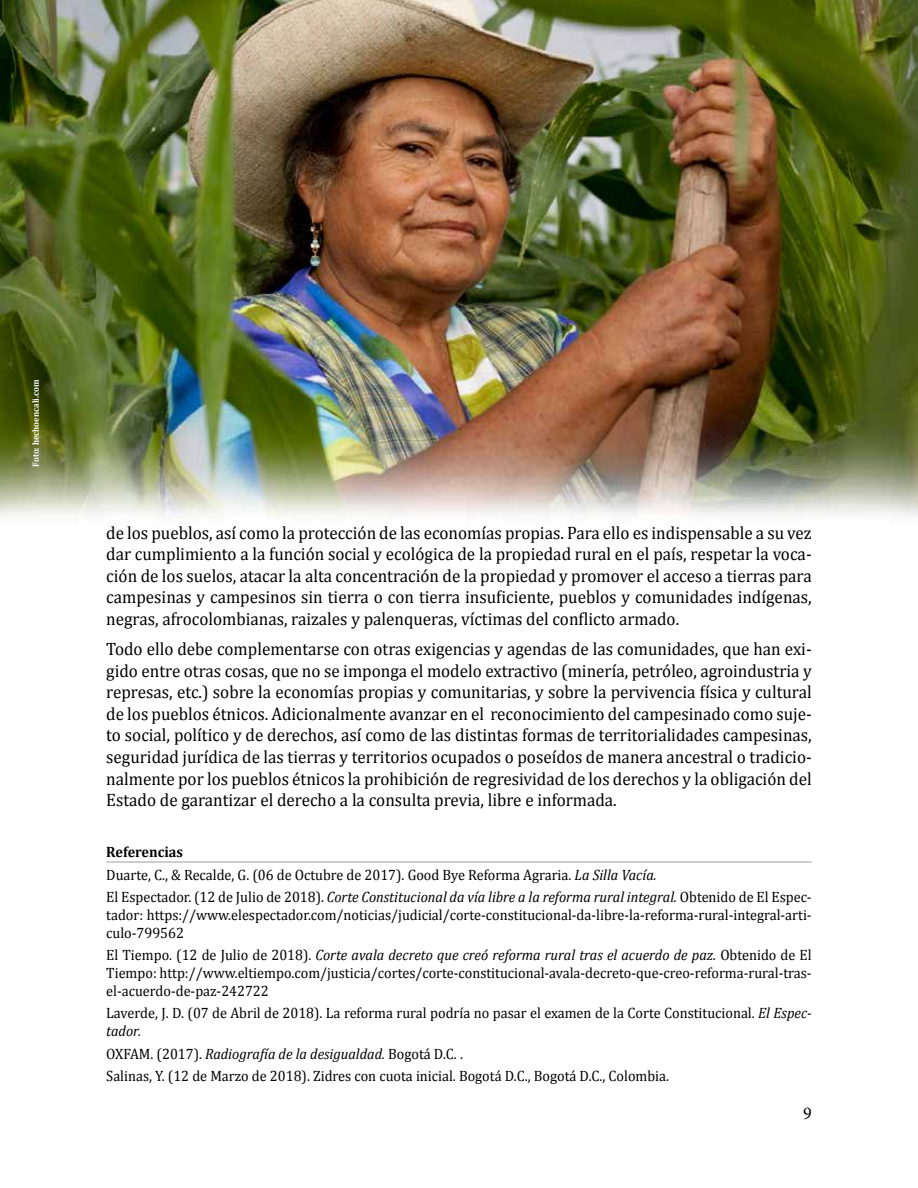
<style>
.page{position:relative;width:918px;height:1188px;background:#fff}
.page>*{position:absolute;margin:0;border:0;box-sizing:border-box;transform-origin:0 0}
.t1{font:18px/21.6px "Cambria";color:#000;text-align:justify;scale:.95 1}
.t2{font:18px "Minion Pro";color:#000}
.t3{font:15px/18px "Cambria";color:#000;scale:.95 1}
.t4{font:700 9px "Cambria";color:#fff;scale:.95 1}
.s1{font-weight:700}
.s2{font-style:italic}
</style>
<div class="page">
<img style="left:0;top:0;width:918px;height:517px">
<hr style="left:106px;top:862px;width:706px;height:1px;background:#9d9d9c">
<p class="t4" style="left:30px;top:467px;width:93px;rotate:-90deg">Foto: hechoencali.com</p>
<p class="t1" style="left:106px;top:522px;width:744px">de los pueblos, así como la protección de las economías propias. Para ello es indispensable a su vez dar cumplimiento a la función social y ecológica de la propiedad rural en el país, respetar la voca&shy;ción de los suelos, atacar la alta concentración de la propiedad y promover el acceso a tierras para campesinas y campesinos sin tierra o con tierra insuficiente, pueblos y comunidades indígenas, negras, afrocolombianas, raizales y palenqueras, víctimas del conflicto armado.</p>
<p class="t1" style="left:106px;top:638px;width:744px">Todo ello debe complementarse con otras exigencias y agendas de las comunidades, que han exi&shy;gido entre otras cosas, que no se imponga el modelo extractivo (minería, petróleo, agroindustria y represas, etc.) sobre la economías propias y comunitarias, y sobre la pervivencia física y cultural de los pueblos étnicos. Adicionalmente avanzar en el reconocimiento del campesinado como suje&shy;to social, político y de derechos, así como de las distintas formas de territorialidades campesinas, seguridad jurídica de las tierras y territorios ocupados o poseídos de manera ancestral o tradicio&shy;nalmente por los pueblos étnicos la prohibición de regresividad de los derechos y la obligación del Estado de garantizar el derecho a la consulta previa, libre e informada.</p>
<p class="t3" style="left:106px;top:841px;width:744px;line-height:22.2px"><span class="s1">Referencias<br></span>Duarte, C., &amp; Recalde, G. (06 de Octubre de 2017). Good Bye Reforma Agraria. <span class="s2">La Silla Vacía.<br></span>El Espectador. (12 de Julio de 2018). <span class="s2">Corte Constitucional da vía libre a la reforma rural integral.</span> Obtenido de El Espec-</p>
<p class="t3" style="left:106px;top:906px;width:744px">tador: https://www.elespectador.com/noticias/judicial/corte-constitucional-da-libre-la-reforma-rural-integral-arti&shy;culo-799562</p>
<p class="t3" style="left:106px;top:946px;width:744px;text-align:justify">El Tiempo. (12 de Julio de 2018). <span class="s2">Corte avala decreto que creó reforma rural tras el acuerdo de paz.</span> Obtenido de El Tiempo: http://www.eltiempo.com/justicia/cortes/corte-constitucional-avala-decreto-que-creo-reforma-rural-tras&shy;el-acuerdo-de-paz-242722</p>
<p class="t3" style="left:106px;top:1004px;width:744px">Laverde, J. D. (07 de Abril de 2018). La reforma rural podría no pasar el examen de la Corte Constitucional. <span class="s2">El Espec&shy;tador.</span></p>
<p class="t3" style="left:106px;top:1042px;width:594px;line-height:22.2px">OXFAM. (2017). <span class="s2">Radiografía de la desigualdad.</span> Bogotá D.C. .<br>Salinas, Y. (12 de Marzo de 2018). Zidres con cuota inicial. Bogotá D.C., Bogotá D.C., Colombia.</p>
<p class="t2" style="left:803px;top:1101px;width:10px">9</p>
</div>
